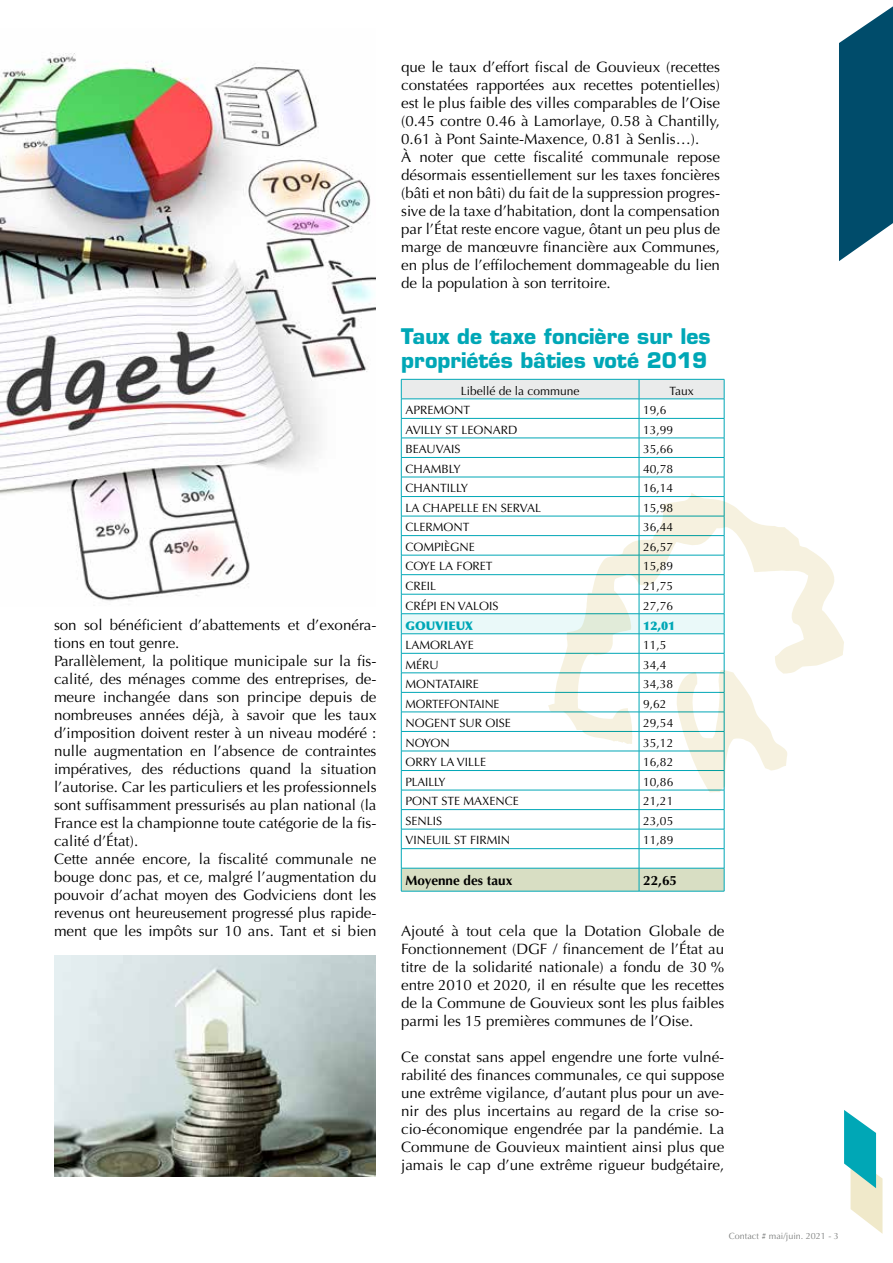
<style>
.page{position:relative;width:893px;height:1263px;background:#fff}
.page>*{position:absolute;margin:0;border:0;box-sizing:border-box;transform-origin:0 0}
.t1{font:700 21px/24px "Eurostile LT Std";color:#00a7b6}
.t2{font:15px/18px "Optima";color:#000}
.t3{font:700 13.5px "Optima";color:#000}
.t4{font:12px "Optima";color:#000}
.t5{font:900 12px "Optima";color:#00a7b6}
.t6{font:9px "Optima";color:#808281}
</style>
<div class="page">
<svg style="left:844px;top:1110px;width:38px;height:123px"></svg>
<img style="left:0;top:53px;width:375px;height:548px">
<svg style="left:401px;top:379px;width:324px;height:512px"></svg>
<hr style="left:401px;top:891px;width:238px;height:1px;background:#00a7b6">
<hr style="left:639px;top:891px;width:85px;height:1px;background:#00a7b6">
<hr style="left:401px;top:399px;width:238px;height:1px;background:#00a7b6">
<hr style="left:639px;top:399px;width:85px;height:1px;background:#00a7b6">
<hr style="left:401px;top:418px;width:238px;height:1px;background:#00a7b6">
<hr style="left:639px;top:418px;width:85px;height:1px;background:#00a7b6">
<hr style="left:401px;top:438px;width:238px;height:1px;background:#00a7b6">
<hr style="left:639px;top:438px;width:85px;height:1px;background:#00a7b6">
<hr style="left:401px;top:457px;width:238px;height:1px;background:#00a7b6">
<hr style="left:639px;top:457px;width:85px;height:1px;background:#00a7b6">
<hr style="left:401px;top:477px;width:238px;height:1px;background:#00a7b6">
<hr style="left:639px;top:477px;width:85px;height:1px;background:#00a7b6">
<hr style="left:401px;top:496px;width:238px;height:1px;background:#00a7b6">
<hr style="left:401px;top:516px;width:238px;height:1px;background:#00a7b6">
<hr style="left:401px;top:535px;width:238px;height:1px;background:#00a7b6">
<hr style="left:401px;top:555px;width:238px;height:1px;background:#00a7b6">
<hr style="left:401px;top:574px;width:238px;height:1px;background:#00a7b6">
<hr style="left:401px;top:594px;width:238px;height:1px;background:#00a7b6">
<hr style="left:401px;top:613px;width:238px;height:1px;background:#00a7b6">
<hr style="left:401px;top:633px;width:238px;height:1px;background:#00a7b6">
<hr style="left:401px;top:653px;width:238px;height:1px;background:#00a7b6">
<svg style="left:548px;top:492px;width:296px;height:300px"></svg>
<img style="left:54px;top:956px;width:321px;height:220px">
<svg style="left:839px;top:6px;width:54px;height:255px;background:#256680"></svg>
<p class="t2" style="left:54px;top:616px;width:324px">son sol bénéficient d’abattements et d’exonéra&shy;tions en tout genre.<br>Parallèlement, la politique municipale sur la fis&shy;calité, des ménages comme des entreprises, de&shy;meure inchangée dans son principe depuis de nombreuses années déjà, à savoir que les taux d’imposition doivent rester à un niveau modéré : nulle augmentation en l’absence de contraintes impératives, des réductions quand la situation l’autorise. Car les particuliers et les professionnels sont suffisamment pressurisés au plan national (la France est la championne toute catégorie de la fis&shy;calité d’État).<br>Cette année encore, la fiscalité communale ne bouge donc pas, et ce, malgré l’augmentation du pouvoir d’achat moyen des Godviciens dont les revenus ont heureusement progressé plus rapide&shy;ment que les impôts sur 10 ans. Tant et si bien</p>
<p class="t2" style="left:401px;top:58px;width:320px">que le taux d’effort fiscal de Gouvieux (recettes constatées rapportées aux recettes potentielles) est le plus faible des villes comparables de l’Oise (0.45 contre 0.46 à Lamorlaye, 0.58 à Chantilly, 0.61 à Pont Sainte-Maxence, 0.81 à Senlis…).<br>À noter que cette fiscalité communale repose désormais essentiellement sur les taxes foncières (bâti et non bâti) du fait de la suppression progres&shy;sive de la taxe d’habitation, dont la compensation par l’État reste encore vague, ôtant un peu plus de marge de manœuvre financière aux Communes, en plus de l’effilochement dommageable du lien de la population à son territoire.</p>
<h1 class="t1" style="left:401px;top:324px;width:311px">Taux de taxe foncière sur les propriétés bâties voté 2019</h1>
<p class="t4" style="left:461px;top:384px;width:120px">Libellé de la commune</p>
<p class="t4" style="left:669px;top:384px;width:26px">Taux</p>
<p class="t4" style="left:406px;top:403px;width:66px">APREMONT</p>
<p class="t4" style="left:643px;top:403px;width:25px">19,6</p>
<p class="t4" style="left:406px;top:423px;width:113px">AVILLY ST LEONARD</p>
<p class="t4" style="left:643px;top:423px;width:32px">13,99</p>
<p class="t4" style="left:406px;top:442px;width:56px">BEAUVAIS</p>
<p class="t4" style="left:643px;top:442px;width:32px">35,66</p>
<p class="t4" style="left:406px;top:462px;width:57px">CHAMBLY</p>
<p class="t4" style="left:643px;top:462px;width:32px">40,78</p>
<p class="t4" style="left:406px;top:481px;width:64px">CHANTILLY</p>
<p class="t4" style="left:643px;top:481px;width:32px">16,14</p>
<p class="t4" style="left:406px;top:501px;width:137px">LA CHAPELLE EN SERVAL</p>
<p class="t4" style="left:643px;top:501px;width:32px">15,98</p>
<p class="t4" style="left:406px;top:520px;width:66px">CLERMONT</p>
<p class="t4" style="left:643px;top:520px;width:32px">36,44</p>
<p class="t4" style="left:406px;top:540px;width:71px">COMPIÈGNE</p>
<p class="t4" style="left:643px;top:540px;width:32px">26,57</p>
<p class="t4" style="left:406px;top:559px;width:89px">COYE LA FORET</p>
<p class="t4" style="left:643px;top:559px;width:32px">15,89</p>
<p class="t4" style="left:406px;top:579px;width:32px">CREIL</p>
<p class="t4" style="left:643px;top:579px;width:32px">21,75</p>
<p class="t4" style="left:406px;top:598px;width:94px">CRÉPI EN VALOIS</p>
<p class="t4" style="left:643px;top:598px;width:32px">27,76</p>
<p class="t5" style="left:406px;top:618px;width:69px">GOUVIEUX</p>
<p class="t5" style="left:643px;top:618px;width:34px">12,01</p>
<p class="t4" style="left:406px;top:638px;width:70px">LAMORLAYE</p>
<p class="t4" style="left:643px;top:638px;width:25px">11,5</p>
<p class="t4" style="left:406px;top:658px;width:35px">MÉRU</p>
<p class="t4" style="left:643px;top:658px;width:25px">34,4</p>
<p class="t4" style="left:406px;top:677px;width:75px">MONTATAIRE</p>
<p class="t4" style="left:643px;top:677px;width:32px">34,38</p>
<p class="t4" style="left:406px;top:697px;width:95px">MORTEFONTAINE</p>
<p class="t4" style="left:643px;top:697px;width:25px">9,62</p>
<p class="t4" style="left:406px;top:716px;width:107px">NOGENT SUR OISE</p>
<p class="t4" style="left:643px;top:716px;width:32px">29,54</p>
<p class="t4" style="left:406px;top:736px;width:46px">NOYON</p>
<p class="t4" style="left:643px;top:736px;width:32px">35,12</p>
<p class="t4" style="left:406px;top:755px;width:82px">ORRY LA VILLE</p>
<p class="t4" style="left:643px;top:755px;width:32px">16,82</p>
<p class="t4" style="left:406px;top:775px;width:42px">PLAILLY</p>
<p class="t4" style="left:643px;top:775px;width:32px">10,86</p>
<p class="t4" style="left:406px;top:794px;width:115px">PONT STE MAXENCE</p>
<p class="t4" style="left:643px;top:794px;width:32px">21,21</p>
<p class="t4" style="left:406px;top:814px;width:38px">SENLIS</p>
<p class="t4" style="left:643px;top:814px;width:32px">23,05</p>
<p class="t4" style="left:406px;top:833px;width:106px">VINEUIL ST FIRMIN</p>
<p class="t4" style="left:643px;top:833px;width:32px">11,89</p>
<p class="t3" style="left:406px;top:872px;width:108px">Moyenne des taux</p>
<p class="t3" style="left:643px;top:872px;width:35px">22,65</p>
<p class="t2" style="left:401px;top:922px;width:325px;text-align:justify">Ajouté à tout cela que la Dotation Globale de Fonctionnement (DGF / financement de l’État au titre de la solidarité nationale) a fondu de 30 % entre 2010 et 2020, il en résulte que les recettes de la Commune de Gouvieux sont les plus faibles parmi les 15 premières communes de l’Oise.</p>
<p class="t2" style="left:401px;top:1048px;width:325px;text-align:justify">Ce constat sans appel engendre une forte vulné&shy;rabilité des finances communales, ce qui suppose une extrême vigilance, d’autant plus pour un ave&shy;nir des plus incertains au regard de la crise so&shy;cio-économique engendrée par la pandémie. La Commune de Gouvieux maintient ainsi plus que jamais le cap d’une extrême rigueur budgétaire,</p>
<p class="t6" style="left:729px;top:1231px;width:112px">Contact # mai/juin. 2021 - 3</p>
</div>
